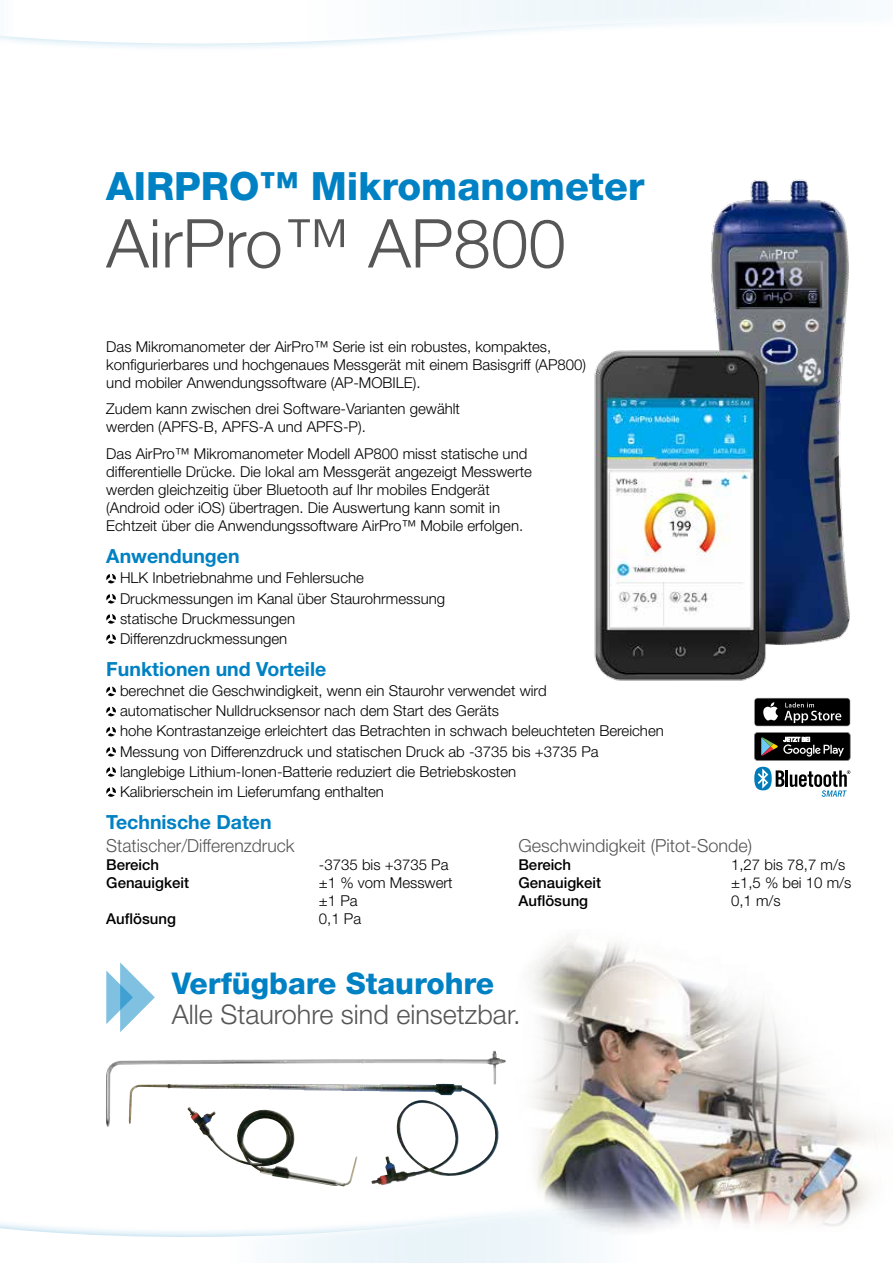
<style>
.page{position:relative;width:893px;height:1263px;background:#fff}
.page>*{position:absolute;margin:0;border:0;box-sizing:border-box;transform-origin:0 0}
.t1{font:300 67.5px "Helvetica Neue LT";color:#565656}
.t2{font:800 39px "Helvetica Neue LT";color:#0081c3}
.t3{font:800 30px "Helvetica Neue LT";color:#0081c3}
.t4{font:300 27px "Helvetica Neue LT";color:#565656}
.t5{font:700 19.5px "Helvetica Neue LT";color:#0081c3}
.t6{font:300 18px "Helvetica Neue LT";color:#565656}
.t7{font:300 15px/18px "Helvetica Neue LT";color:#000}
.t8{font:500 15px "Helvetica Neue LT";color:#000}
</style>
<div class="page">
<img style="left:494px;top:937px;width:382px;height:267px">
<img style="left:594px;top:179px;width:257px;height:533px">
<hr style="left:785px;top:770px;width:3px;height:17px;background:#000">
<svg style="left:754px;top:767px;width:30px;height:23px"></svg>
<svg style="left:790px;top:770px;width:60px;height:27px"></svg>
<div style="left:755px;top:698px;width:95px;height:28px;background:#000;border-radius:3px"></div>
<svg style="left:763px;top:702px;width:15px;height:18px"></svg>
<svg style="left:784px;top:702px;width:57px;height:21px"></svg>
<svg style="left:754px;top:732px;width:96px;height:29px;background:#313231"></svg>
<svg style="left:106px;top:574px;width:10px;height:9px"></svg>
<svg style="left:106px;top:594px;width:10px;height:9px"></svg>
<svg style="left:106px;top:614px;width:10px;height:10px"></svg>
<svg style="left:106px;top:634px;width:10px;height:10px"></svg>
<svg style="left:106px;top:687px;width:10px;height:9px"></svg>
<svg style="left:106px;top:707px;width:10px;height:9px"></svg>
<svg style="left:106px;top:727px;width:10px;height:9px"></svg>
<svg style="left:106px;top:747px;width:10px;height:9px"></svg>
<svg style="left:106px;top:767px;width:10px;height:10px"></svg>
<svg style="left:106px;top:787px;width:10px;height:10px"></svg>
<img style="left:371px;top:1084px;width:137px;height:101px">
<img style="left:199px;top:1127px;width:159px;height:59px">
<img style="left:106px;top:1051px;width:400px;height:76px">
<svg style="left:106px;top:962px;width:49px;height:70px"></svg>
<div style="left:0;top:0;width:893px;height:53px;background:#0081c3;opacity:.5"></div>
<svg style="left:0;top:0;width:893px;height:45px"></svg>
<div style="left:0;top:1200px;width:645px;height:63px;background:#0081c3;opacity:.35"></div>
<svg style="left:0;top:1204px;width:863px;height:59px"></svg>
<h2 class="t2" style="left:106px;top:163px;width:540px">AIRPRO™ Mikromanometer</h2>
<h1 class="t1" style="left:106px;top:202px;width:461px">AirPro™ AP800</h1>
<p class="t7" style="left:106px;top:337px;width:481px">Das Mikromanometer der AirPro™ Serie ist ein robustes, kompaktes, konfigurierbares und hochgenaues Messgerät mit einem Basisgriff (AP800) und mobiler Anwendungssoftware (AP-MOBILE).</p>
<p class="t7" style="left:106px;top:400px;width:355px">Zudem kann zwischen drei Software-Varianten gewählt werden (APFS-B, APFS-A und APFS-P).</p>
<p class="t7" style="left:106px;top:444px;width:427px">Das AirPro™ Mikromanometer Modell AP800 misst statische und differentielle Drücke. Die lokal am Messgerät angezeigt Messwerte werden gleichzeitig über Bluetooth auf Ihr mobiles Endgerät (Android oder iOS) übertragen. Die Auswertung kann somit in Echtzeit über die Anwendungssoftware AirPro™ Mobile erfolgen.</p>
<h3 class="t5" style="left:106px;top:544px;width:135px">Anwendungen</h3>
<p class="t7" style="left:120px;top:568px;width:327px;line-height:20.1px">HLK Inbetriebnahme und Fehlersuche Druckmessungen im Kanal über Staurohrmessung statische Druckmessungen Differenzdruckmessungen</p>
<h3 class="t5" style="left:106px;top:657px;width:221px">Funktionen und Vorteile</h3>
<p class="t7" style="left:120px;top:680px;width:545px;line-height:20.1px">berechnet die Geschwindigkeit, wenn ein Staurohr verwendet wird<br>automatischer Nulldrucksensor nach dem Start des Geräts<br>hohe Kontrastanzeige erleichtert das Betrachten in schwach beleuchteten Bereichen Messung von Differenzdruck und statischen Druck ab -3735 bis +3735 Pa langlebige Lithium-Ionen-Batterie reduziert die Betriebskosten<br>Kalibrierschein im Lieferumfang enthalten</p>
<h3 class="t5" style="left:106px;top:810px;width:167px">Technische Daten</h3>
<p class="t6" style="left:106px;top:834px;width:190px">Statischer/Differenzdruck</p>
<p class="t8" style="left:106px;top:855px;width:54px">Bereich</p>
<p class="t7" style="left:319px;top:855px;width:131px">-3735 bis +3735 Pa</p>
<p class="t8" style="left:106px;top:873px;width:84px">Genauigkeit</p>
<p class="t7" style="left:319px;top:873px;width:135px">±1 % vom Messwert ±1 Pa</p>
<p class="t8" style="left:106px;top:909px;width:71px">Auflösung</p>
<p class="t7" style="left:319px;top:909px;width:44px">0,1 Pa</p>
<p class="t6" style="left:518px;top:834px;width:235px">Geschwindigkeit (Pitot-Sonde)</p>
<p class="t8" style="left:518px;top:855px;width:54px">Bereich</p>
<p class="t7" style="left:731px;top:855px;width:116px">1,27 bis 78,7 m/s</p>
<p class="t8" style="left:518px;top:873px;width:84px">Genauigkeit</p>
<p class="t7" style="left:731px;top:873px;width:122px">±1,5 % bei 10 m/s</p>
<p class="t8" style="left:518px;top:891px;width:71px">Auflösung</p>
<p class="t7" style="left:731px;top:891px;width:51px">0,1 m/s</p>
<h3 class="t3" style="left:172px;top:965px;width:324px">Verfügbare Staurohre</h3>
<h3 class="t4" style="left:172px;top:998px;width:350px">Alle Staurohre sind einsetzbar.</h3>
</div>
